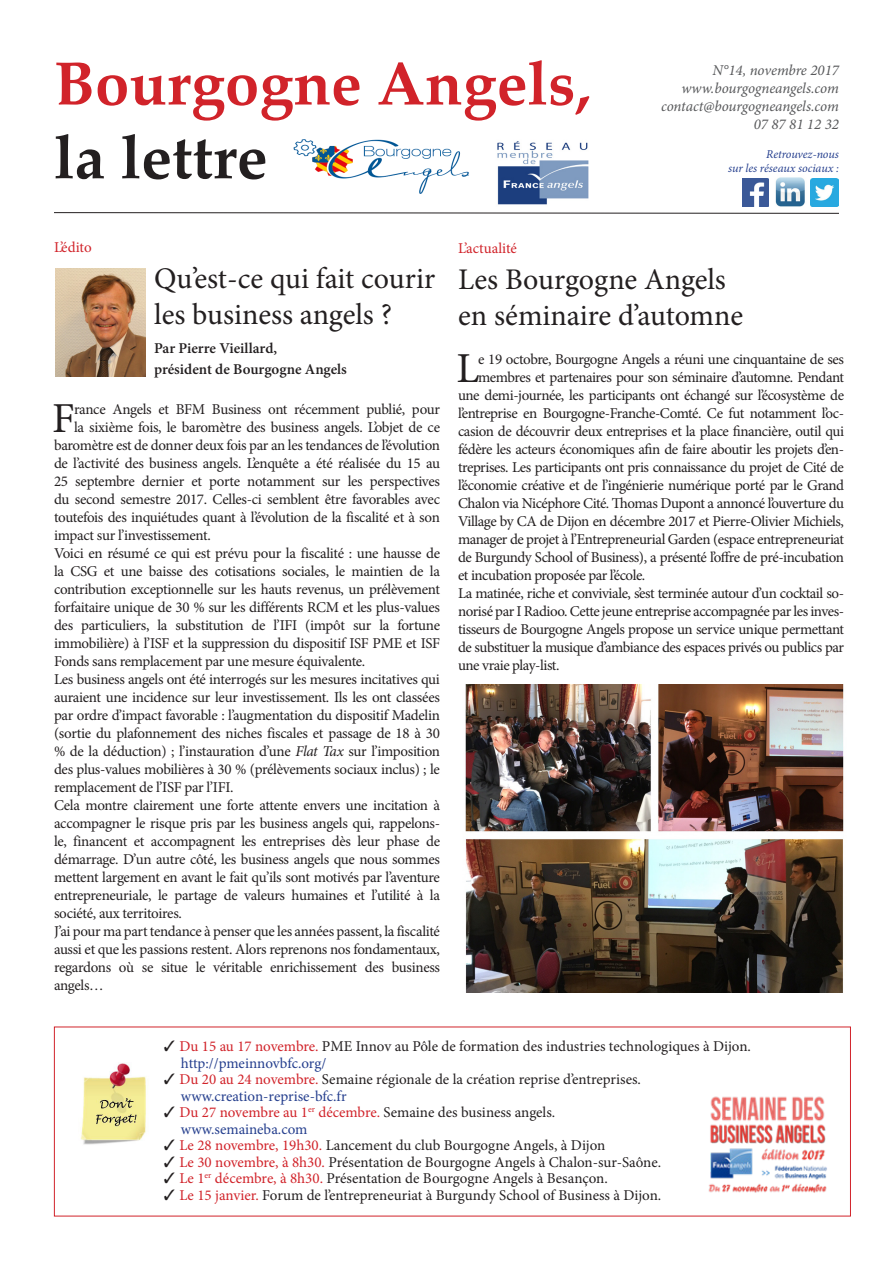
<style>
.page{position:relative;width:893px;height:1263px;background:#fff}
.page>*{position:absolute;margin:0;border:0;box-sizing:border-box;transform-origin:0 0}
.t1{font:700 61.5px "Palatino";color:#d1232a}
.t2{font:700 61.5px "Palatino";color:#231f20}
.t3{font:42.75px "Minion Pro";color:#231f20}
.t4{font:30px/36px "Minion Pro";letter-spacing:-.005em;color:#231f20}
.t5{font:15px/18px "Minion Pro";letter-spacing:-.025em;color:#231f20;text-align:justify}
.t6{font:15px "Minion Pro";color:#231f20}
.t7{font:15px "Minion Pro";letter-spacing:-.005em;color:#231f20}
.t8{font:italic 15px "Minion Pro";letter-spacing:-.005em;color:#57585a}
.t9{font:15px "Minion Pro";letter-spacing:-.005em;color:#253f8e}
.t10{font:600 15px/21.6px "Minion Pro";letter-spacing:-.005em;color:#231f20}
.t11{font:15px "Minion Pro";color:#d1232a}
.t12{font:italic 12px/14.4px "Minion Pro";letter-spacing:-.005em;color:#253f8e;text-align:right}
.s1{font-style:italic}
.s2{color:#d1232a}
</style>
<div class="page">
<img style="left:293px;top:139px;width:176px;height:55px">
<img style="left:497px;top:141px;width:92px;height:64px">
<svg style="left:54px;top:212px;width:785px;height:2px;background:#908e8e"></svg>
<img style="left:810px;top:178px;width:29px;height:29px">
<img style="left:775px;top:177px;width:30px;height:30px">
<img style="left:55px;top:269px;width:91px;height:107px">
<img style="left:742px;top:178px;width:27px;height:28px">
<img style="left:80px;top:1062px;width:66px;height:83px">
<img style="left:465px;top:685px;width:379px;height:308px">
<img style="left:708px;top:1096px;width:119px;height:97px">
<p class="t1" style="left:54px;top:31px;width:538px">Bourgogne Angels,</p>
<p class="t2" style="left:54px;top:105px;width:215px">la lettre</p>
<p class="t8" style="left:713px;top:60px;width:128px">N°14, novembre 2017</p>
<p class="t8" style="left:681px;top:78px;width:159px">www.bourgogneangels.com</p>
<p class="t8" style="left:661px;top:96px;width:179px">contact@bourgogneangels.com</p>
<p class="t8" style="left:754px;top:114px;width:87px">07 87 81 12 32</p>
<p class="t12" style="left:728px;top:146px;width:112px">Retrouvez-nous<br>sur les réseaux sociaux :</p>
<p class="t11" style="left:54px;top:237px;width:39px">L’édito</p>
<p class="t4" style="left:154px;top:261px;width:283px">Qu’est-ce qui fait courir les business angels ?</p>
<p class="t10" style="left:154px;top:337px;width:194px">Par Pierre Vieillard,<br>président de Bourgogne Angels</p>
<p class="t3" style="left:52px;top:389px;width:24px">F</p>
<p class="t5" style="left:74px;top:400px;width:368px">rance Angels et BFM Business ont récemment publié, pour</p>
<p class="t5" style="left:74px;top:418px;width:368px">la sixième fois, le baromètre des business angels. L’objet de ce</p>
<p class="t5" style="left:54px;top:436px;width:388px">baromètre est de donner deux fois par an les tendances de l’évolution</p>
<p class="t5" style="left:54px;top:454px;width:388px">de l’activité des business angels. L’enquête a été réalisée du 15 au</p>
<p class="t5" style="left:54px;top:472px;width:388px">25 septembre dernier et porte notamment sur les perspectives</p>
<p class="t5" style="left:54px;top:490px;width:387px">du second semestre 2017. Celles-ci semblent être favorables avec</p>
<p class="t5" style="left:54px;top:508px;width:387px">toutefois des inquiétudes quant à l’évolution de la fiscalité et à son</p>
<p class="t5" style="left:54px;top:526px;width:158px">impact sur l’investissement.</p>
<p class="t5" style="left:54px;top:544px;width:388px">Voici en résumé ce qui est prévu pour la fiscalité : une hausse de la CSG et une baisse des cotisations sociales, le maintien de la contribution exceptionnelle sur les hauts revenus, un prélèvement forfaitaire unique de 30 % sur les différents RCM et les plus-values des particuliers, la substitution de l’IFI (impôt sur la fortune immobilière) à l’ISF et la suppression du dispositif ISF PME et ISF Fonds sans remplacement par une mesure équivalente.</p>
<p class="t5" style="left:54px;top:670px;width:388px">Les business angels ont été interrogés sur les mesures incitatives qui auraient une incidence sur leur investissement. Ils les ont classées par ordre d’impact favorable : l’augmentation du dispositif Madelin (sortie du plafonnement des niches fiscales et passage de 18 à 30 % de la déduction) ; l’instauration d’une <span class="s1">Flat Tax</span> sur l’imposition des plus-values mobilières à 30 % (prélèvements sociaux inclus) ; le remplacement de l’ISF par l’IFI.</p>
<p class="t5" style="left:54px;top:796px;width:388px">Cela montre clairement une forte attente envers une incitation à accompagner le risque pris par les business angels qui, rappelons&shy;le, financent et accompagnent les entreprises dès leur phase de démarrage. D’un autre côté, les business angels que nous sommes mettent largement en avant le fait qu’ils sont motivés par l’aventure entrepreneuriale, le partage de valeurs humaines et l’utilité à la société, aux territoires.</p>
<p class="t5" style="left:54px;top:922px;width:388px">J’ai pour ma part tendance à penser que les années passent, la fiscalité aussi et que les passions restent. Alors reprenons nos fondamentaux, regardons où se situe le véritable enrichissement des business angels…</p>
<p class="t11" style="left:458px;top:238px;width:60px">L’actualité</p>
<p class="t4" style="left:458px;top:262px;width:287px">Les Bourgogne Angels en séminaire d’automne</p>
<p class="t3" style="left:456px;top:340px;width:24px">L</p>
<p class="t5" style="left:478px;top:350px;width:367px">e 19 octobre, Bourgogne Angels a réuni une cinquantaine de ses</p>
<p class="t5" style="left:478px;top:368px;width:367px">membres et partenaires pour son séminaire d’automne. Pendant</p>
<p class="t5" style="left:458px;top:386px;width:388px">une demi-journée, les participants ont échangé sur l’écosystème de</p>
<p class="t5" style="left:458px;top:404px;width:388px">l’entreprise en Bourgogne-Franche-Comté. Ce fut notamment l’oc-</p>
<p class="t5" style="left:458px;top:422px;width:388px">casion de découvrir deux entreprises et la place financière, outil qui</p>
<p class="t5" style="left:458px;top:440px;width:388px">fédère les acteurs économiques afin de faire aboutir les projets d’en-</p>
<p class="t5" style="left:458px;top:458px;width:387px">treprises. Les participants ont pris connaissance du projet de Cité de</p>
<p class="t5" style="left:458px;top:476px;width:388px">l’économie créative et de l’ingénierie numérique porté par le Grand</p>
<p class="t5" style="left:458px;top:494px;width:388px">Chalon via Nicéphore Cité. Thomas Dupont a annoncé l’ouverture du</p>
<p class="t5" style="left:458px;top:512px;width:387px">Village by CA de Dijon en décembre 2017 et Pierre-Olivier Michiels,</p>
<p class="t5" style="left:458px;top:530px;width:387px">manager de projet à l’Entrepreneurial Garden (espace entrepreneuriat</p>
<p class="t5" style="left:458px;top:548px;width:387px">de Burgundy School of Business), a présenté l’offre de pré-incubation</p>
<p class="t5" style="left:458px;top:566px;width:189px">et incubation proposée par l’école.</p>
<p class="t5" style="left:458px;top:584px;width:388px">La matinée, riche et conviviale, s’est terminée autour d’un cocktail so&shy;norisé par I Radioo. Cette jeune entreprise accompagnée par les inves&shy;tisseurs de Bourgogne Angels propose un service unique permettant de substituer la musique d’ambiance des espaces privés ou publics par une vraie play-list.</p>
<p class="t6" style="left:164px;top:1036px;width:589px">✓ <span class="s2">Du 15 au 17 novembre.</span> PME Innov au Pôle de formation des industries technologiques à Dijon.</p>
<p class="t9" style="left:181px;top:1053px;width:147px">http://pmeinnovbfc.org/</p>
<p class="t6" style="left:164px;top:1069px;width:479px">✓ <span class="s2">Du 20 au 24 novembre.</span> Semaine régionale de la création reprise d’entreprises.</p>
<p class="t9" style="left:181px;top:1086px;width:167px">www.creation-reprise-bfc.fr</p>
<p class="t7" style="left:164px;top:1102px;width:393px">✓ <span class="s2">Du 27 novembre au 1</span><sup>er</sup> <span class="s2">décembre.</span> Semaine des business angels.</p>
<p class="t9" style="left:181px;top:1119px;width:128px">www.semaineba.com</p>
<p class="t7" style="left:164px;top:1135px;width:443px">✓ <span class="s2">Le 28 novembre, 19h30.</span> Lancement du club Bourgogne Angels, à Dijon</p>
<p class="t7" style="left:164px;top:1152px;width:499px">✓ <span class="s2">Le 30 novembre, à 8h30.</span> Présentation de Bourgogne Angels à Chalon-sur-Saône.</p>
<p class="t6" style="left:164px;top:1168px;width:445px">✓ <span class="s2">Le 1</span><sup>er</sup> <span class="s2">décembre, à 8h30.</span> Présentation de Bourgogne Angels à Besançon.</p>
<p class="t6" style="left:164px;top:1185px;width:499px">✓ <span class="s2">Le 15 janvier.</span> Forum de l’entrepreneuriat à Burgundy School of Business à Dijon.</p>
</div>
